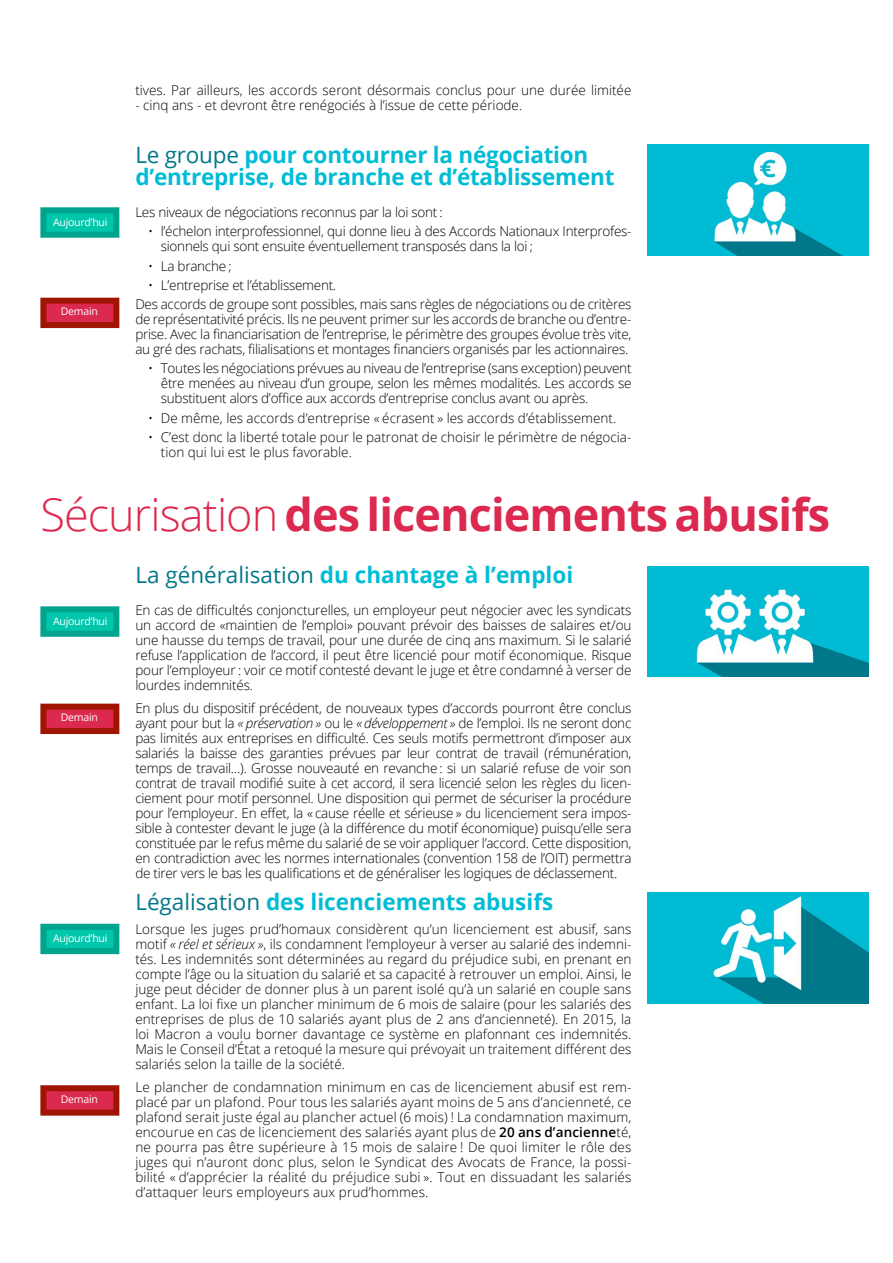
<style>
.page{position:relative;width:893px;height:1263px;background:#fff}
.page>*{position:absolute;margin:0;border:0;box-sizing:border-box;transform-origin:0 0}
.t1{font:700 45px "Open Sans";letter-spacing:-.02em;color:#dc294f}
.t2{font:700 22.5px/22.5px "Open Sans";letter-spacing:-.01em;color:#00bcd5}
.t3{font:300 13.5px/15px "Open Sans";letter-spacing:-.02em;color:#000;text-align:justify}
.t4{font:300 13.5px/15px "Open Sans";color:#000}
.t5{font:10.5px "Open Sans";letter-spacing:-.02em;color:#fff}
.s1{font-weight:400;color:#007889}
.s2{font-weight:300}
.s3{font-style:italic}
.s4{font-weight:600}
</style>
<div class="page">
<img style="left:647px;top:144px;width:222px;height:111px">
<img style="left:647px;top:566px;width:222px;height:111px">
<img style="left:647px;top:893px;width:222px;height:110px">
<div style="left:40px;top:207px;width:79px;height:31px;background:#00c6ac;border:6px solid #00a38e"></div>
<div style="left:40px;top:606px;width:79px;height:31px;background:#00c6ac;border:6px solid #00a38e"></div>
<div style="left:40px;top:924px;width:79px;height:30px;background:#00c6ac;border:6px solid #00a38e"></div>
<div style="left:40px;top:298px;width:79px;height:30px;background:#dc294f;border:6px solid #9f1502"></div>
<div style="left:40px;top:704px;width:79px;height:30px;background:#dc294f;border:6px solid #9f1502"></div>
<div style="left:40px;top:1085px;width:79px;height:31px;background:#dc294f;border:6px solid #9f1502"></div>
<p class="t5" style="left:53px;top:215px;width:56px">Aujourd’hui</p>
<p class="t5" style="left:61px;top:304px;width:39px">Demain</p>
<p class="t4" style="left:135px;top:83px;width:498px">tives. Par ailleurs, les accords seront désormais conclus pour une durée limitée</p>
<p class="t4" style="left:135px;top:98px;width:388px">- cinq ans - et devront être renégociés à l’issue de cette période.</p>
<h2 class="t2" style="left:135px;top:143px;width:481px"><span class="s1">Le groupe</span> pour contourner la négociation d’entreprise, de branche et d’établissement</h2>
<p class="t3" style="left:135px;top:204px;width:309px">Les niveaux de négociations reconnus par la loi sont :</p>
<p class="t3" style="left:161px;top:224px;width:472px;text-indent:-13px">• l’échelon interprofessionnel, qui donne lieu à des Accords Nationaux Interprofes&shy;sionnels qui sont ensuite éventuellement transposés dans la loi ;</p>
<p class="t3" style="left:148px;top:258px;width:85px">• La branche ;</p>
<p class="t3" style="left:135px;top:275px;width:498px;line-height:19.2px;text-indent:13px">• L’entreprise et l’établissement.<br>Des accords de groupe sont possibles, mais sans règles de négociations ou de critères</p>
<p class="t3" style="left:135px;top:311px;width:498px">de représentativité précis. Ils ne peuvent primer sur les accords de branche ou d’entre&shy;prise. Avec la financiarisation de l’entreprise, le périmètre des groupes évolue très vite, au gré des rachats, filialisations et montages financiers organisés par les actionnaires.</p>
<p class="t3" style="left:161px;top:361px;width:472px;text-indent:-13px">• Toutes les négociations prévues au niveau de l’entreprise (sans exception) peuvent être menées au niveau d’un groupe, selon les mêmes modalités. Les accords se substituent alors d’office aux accords d’entreprise conclus avant ou après.</p>
<p class="t4" style="left:148px;top:410px;width:470px">• De même, les accords d’entreprise « écrasent » les accords d’établissement.</p>
<p class="t4" style="left:161px;top:429px;width:472px;text-indent:-13px">• C’est donc la liberté totale pour le patronat de choisir le périmètre de négocia&shy;tion qui lui est le plus favorable.</p>
<h1 class="t1" style="left:40px;top:483px;width:791px"><span class="s2">Sécurisation</span> des licenciements abusifs</h1>
<p class="t5" style="left:53px;top:614px;width:56px">Aujourd’hui</p>
<p class="t5" style="left:61px;top:710px;width:39px">Demain</p>
<p class="t5" style="left:53px;top:931px;width:56px">Aujourd’hui</p>
<p class="t5" style="left:61px;top:1092px;width:39px">Demain</p>
<h2 class="t2" style="left:135px;top:562px;width:439px"><span class="s1">La généralisation</span> du chantage à l’emploi</h2>
<p class="t3" style="left:135px;top:602px;width:498px">E n cas de difficultés conjoncturelles, un employeur peut négocier avec les syndicats un accord de «maintien de l’emploi» pouvant prévoir des baisses de salaires et/ou une hausse du temps de travail, pour une durée de cinq ans maximum. Si le salarié refuse l’application de l’accord, il peut être licencié pour motif économique. Risque pour l’employeur : voir ce motif contesté devant le juge et être condamné à verser de lourdes indemnités.</p>
<p class="t3" style="left:135px;top:700px;width:498px">En plus du dispositif précédent, de nouveaux types d’accords pourront être conclus ayant pour but la <span class="s3">« préservation »</span> ou le <span class="s3">« développement »</span> de l’emploi. Ils ne seront donc pas limités aux entreprises en difficulté. Ces seuls motifs permettront d’imposer aux salariés la baisse des garanties prévues par leur contrat de travail (rémunération, temps de travail…). Grosse nouveauté en revanche : si un salarié refuse de voir son contrat de travail modifié suite à cet accord, il sera licencié selon les règles du licen&shy;ciement pour motif personnel. Une disposition qui permet de sécuriser la procédure pour l’employeur. En effet, la « cause réelle et sérieuse » du licenciement sera impos&shy;sible à contester devant le juge (à la différence du motif économique) puisqu’elle sera constituée par le refus même du salarié de se voir appliquer l’accord. Cette disposition, en contradiction avec les normes internationales (convention 158 de l’OIT) permettra de tirer vers le bas les qualifications et de généraliser les logiques de déclassement.</p>
<h2 class="t2" style="left:135px;top:890px;width:419px"><span class="s1">Légalisation</span> des licenciements abusifs</h2>
<p class="t3" style="left:135px;top:921px;width:498px">Lorsque les juges prud’homaux considèrent qu’un licenciement est abusif, sans motif <span class="s3">« réel et sérieux »</span>, ils condamnent l’employeur à verser au salarié des indemni&shy;tés. Les indemnités sont déterminées au regard du préjudice subi, en prenant en compte l’âge ou la situation du salarié et sa capacité à retrouver un emploi. Ainsi, le juge peut décider de donner plus à un parent isolé qu’à un salarié en couple sans enfant. La loi fixe un plancher minimum de 6 mois de salaire (pour les salariés des entreprises de plus de 10 salariés ayant plus de 2 ans d’ancienneté). En 2015, la loi Macron a voulu borner davantage ce système en plafonnant ces indemnités.<br>Mais le Conseil d’état a retoqué la mesure qui prévoyait un traitement différent des salariés selon la taille de la société.</p>
<p class="t3" style="left:135px;top:1079px;width:498px">Le plancher de condamnation minimum en cas de licenciement abusif est rem&shy;placé par un plafond. Pour tous les salariés ayant moins de 5 ans d’ancienneté, ce plafond serait juste égal au plancher actuel (6 mois) ! La condamnation maximum, encourue en cas de licenciement des salariés ayant plus de <span class="s4">20 ans d’ancienne</span>té, ne pourra pas être supérieure à 15 mois de salaire ! De quoi limiter le rôle des juges qui n’auront donc plus, selon le Syndicat des Avocats de France, la possi&shy;bilité « d’apprécier la réalité du préjudice subi ». Tout en dissuadant les salariés d’attaquer leurs employeurs aux prud’hommes.</p>
</div>
